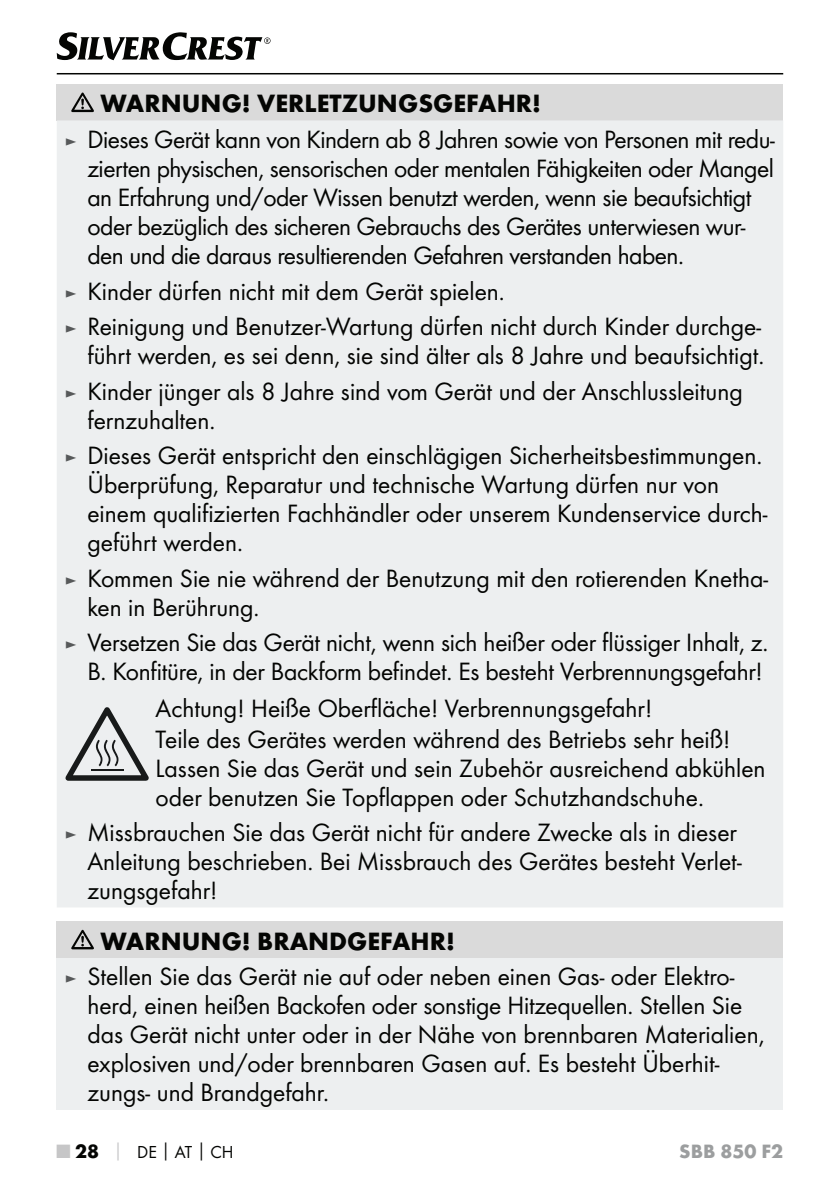
<style>
.page{position:relative;width:840px;height:1191px;background:#fff}
.page>*{position:absolute;margin:0;border:0;box-sizing:border-box;transform-origin:0 0}
.t1{font:26px/29px "Futura Boo";color:#040503}
.t2{font:26px/29px "Futura Boo";letter-spacing:-.02em;color:#040503}
.t3{font:700 26px "Futura";color:#040503}
.t4{font:700 20px "Futura";color:#9c9e9f}
.t5{font:18px "Futura Boo";color:#040503}
.s1{font-size:18px;color:#57595a}
.s2{font-family:"Futura";font-weight:700;font-size:20px;color:#c6c6c7}
.s3{font-family:"Futura";font-weight:700;font-size:20px}
.s4{font-family:"Futura";font-weight:700;color:#c6c6c7}
.s5{font-family:"Futura";font-weight:700}
</style>
<div class="page">
<hr style="left:57px;top:73px;width:725px;height:1px;background:#040503">
<svg style="left:57px;top:32px;width:213px;height:28px"></svg>
<div style="left:57px;top:84px;width:725px;height:36px;background:#dadada"></div>
<div style="left:57px;top:120px;width:725px;height:787px;background:#edeff0"></div>
<svg style="left:71px;top:93px;width:23px;height:19px"></svg>
<div style="left:57px;top:921px;width:725px;height:36px;background:#dadada"></div>
<div style="left:57px;top:957px;width:725px;height:152px;background:#edeff0"></div>
<svg style="left:71px;top:929px;width:23px;height:20px"></svg>
<svg style="left:65px;top:707px;width:84px;height:73px"></svg>
<p class="t3" style="left:100px;top:94px;width:442px">WARNUNG! VERLETZUNGSGEFAHR!</p>
<p class="t2" style="left:87px;top:126px;width:688px;text-indent:-23px"><span class="s1">►</span> Dieses Gerät kann von Kindern ab 8 Jahren sowie von Personen mit redu&shy;zierten physischen, sensorischen oder mentalen Fähigkeiten oder Mangel an Erfahrung und/oder Wissen benutzt werden, wenn sie beaufsichtigt oder bezüglich des sicheren Gebrauchs des Gerätes unterwiesen wur&shy;den und die daraus resultierenden Gefahren verstanden haben.</p>
<p class="t1" style="left:65px;top:274px;width:697px;line-height:35.6px"><span class="s1">►</span> Kinder dürfen nicht mit dem Gerät spielen.<br><span class="s1">►</span> Reinigung und Benutzer-Wartung dürfen nicht durch Kinder durchge-</p>
<p class="t1" style="left:65px;top:339px;width:700px;line-height:35.6px;text-indent:23px">führt werden, es sei denn, sie sind älter als 8 Jahre und beaufsichtigt. <span class="s1">►</span> Kinder jünger als 8 Jahre sind vom Gerät und der Anschlussleitung</p>
<p class="t1" style="left:65px;top:403px;width:698px;line-height:35.6px;text-indent:23px">fernzuhalten.<br><span class="s1">►</span> Dieses Gerät entspricht den einschlägigen Sicherheitsbestimmungen.</p>
<p class="t1" style="left:87px;top:471px;width:681px">Überprüfung, Reparatur und technische Wartung dürfen nur von einem qualifizierten Fachhändler oder unserem Kundenservice durch&shy;geführt werden.</p>
<p class="t1" style="left:87px;top:565px;width:681px;text-indent:-23px"><span class="s1">►</span> Kommen Sie nie während der Benutzung mit den rotierenden Knetha&shy;ken in Berührung.</p>
<p class="t1" style="left:65px;top:629px;width:704px;text-align:right"><span class="s1">►</span> Versetzen Sie das Gerät nicht, wenn sich heißer oder flüssiger Inhalt, z.<br>B. Konfitüre, in der Backform befindet. Es besteht Verbrennungsgefahr!</p>
<p class="t1" style="left:155px;top:694px;width:611px;line-height:29.8px">Achtung! Heiße Oberfläche! Verbrennungsgefahr!<br>Teile des Gerätes werden während des Betriebs sehr heiß!<br>Lassen Sie das Gerät und sein Zubehör ausreichend abkühlen oder benutzen Sie Topflappen oder Schutzhandschuhe.</p>
<p class="t1" style="left:87px;top:819px;width:655px;text-indent:-23px"><span class="s1">►</span> Missbrauchen Sie das Gerät nicht für andere Zwecke als in dieser<br>Anleitung beschrieben. Bei Missbrauch des Gerätes besteht Verlet&shy;zungsgefahr!</p>
<p class="t3" style="left:100px;top:930px;width:356px">WARNUNG! BRANDGEFAHR!</p>
<p class="t1" style="left:87px;top:963px;width:678px;text-indent:-23px"><span class="s1">►</span> Stellen Sie das Gerät nie auf oder neben einen Gas- oder Elektro&shy;herd, einen heißen Backofen oder sonstige Hitzequellen. Stellen Sie das Gerät nicht unter oder in der Nähe von brennbaren Materialien, explosiven und/oder brennbaren Gasen auf. Es besteht Überhit&shy;zungs- und Brandgefahr.</p>
<p class="t5" style="left:57px;top:1143px;width:178px"><span class="s2">■</span> <span class="s3">28</span> <span class="s4">│</span> DE<span class="s5">│</span>AT<span class="s5">│</span>CH</p>
<p class="t4" style="left:679px;top:1143px;width:105px">SBB 850 F2</p>
</div>
